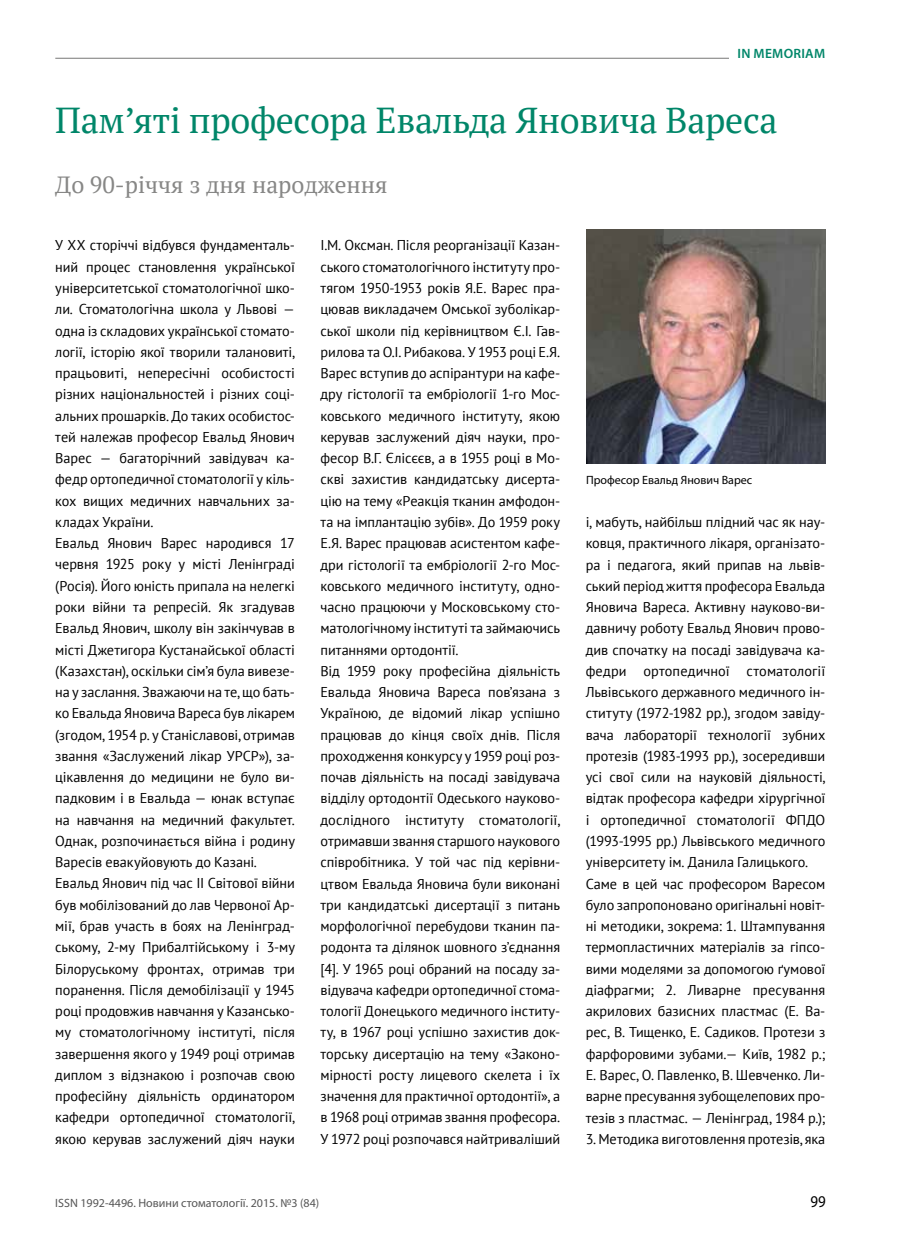
<style>
.page{position:relative;width:902px;height:1259px;background:#fff}
.page>*{position:absolute;margin:0;border:0;box-sizing:border-box;transform-origin:0 0}
.t1{font:36px "PT Serif";letter-spacing:-.01em;color:#008669}
.t2{font:23.4px "PT Serif";color:#878786}
.t3{font:16.5px "Myriad Pro";color:#000;scale:.9 1}
.t4{font:14.25px/21.3px "PT Sans";letter-spacing:-.005em;color:#000}
.t5{font:600 13.5px "Myriad Pro";letter-spacing:.02em;color:#008669}
.t6{font:12px "Myriad Pro";color:#565656}
.t7{font:12px "Myriad Pro";color:#000}
</style>
<div class="page">
<hr style="left:55px;top:58px;width:719px;height:1px;background:#878786">
<img style="left:586px;top:229px;width:239px;height:234px">
<div style="left:729px;top:40px;width:96px;height:27px;background:#fff"></div>
<p class="t5" style="left:737px;top:45px;width:89px">IN MEMORIAM</p>
<h1 class="t1" style="left:55px;top:96px;width:723px">Пам’яті професора Евальда Яновича Вареса</h1>
<h2 class="t2" style="left:55px;top:169px;width:334px">До 90-річчя з дня народження</h2>
<p class="t4" style="left:55px;top:234px;width:241px">У ХХ сторіччі відбувся фундаменталь&shy;ний процес становлення української університетської стоматологічної шко&shy;ли. Стоматологічна школа у Львові — одна із складових української стомато&shy;логії, історію якої творили талановиті, працьовиті, непересічні особистості різних національностей і різних соці&shy;альних прошарків. До таких особистос&shy;тей належав професор Евальд Янович Варес — багаторічний завідувач ка&shy;федр ортопедичної стоматології у кіль&shy;кох вищих медичних навчальних за&shy;кладах України.<br>Евальд Янович Варес народився 17 червня 1925 року у місті Ленінграді (Росія). Його юність припала на нелегкі роки війни та репресій. Як згадував Евальд Янович, школу він закінчував в місті Джетигора Кустанайської області (Казахстан), оскільки сім’я була вивезе&shy;на у заслання. Зважаючи на те, що бать&shy;ко Евальда Яновича Вареса був лікарем (згодом, 1954 р. у Станіславові, отримав звання «Заслужений лікар УРСР»), за&shy;цікавлення до медицини не було ви&shy;падковим і в Евальда — юнак вступає на навчання на медичний факультет.<br>Однак, розпочинається війна і родину Варесів евакуйовують до Казані.<br>Евальд Янович під час ІІ Світової війни був мобілізований до лав Червоної Ар&shy;мії, брав участь в боях на Ленінград&shy;ському, 2-му Прибалтійському і 3-му Білоруському фронтах, отримав три поранення. Після демобілізації у 1945 році продовжив навчання у Казансько&shy;му стоматологічному інституті, після завершення якого у 1949 році отримав диплом з відзнакою і розпочав свою професійну діяльність ординатором кафедри ортопедичної стоматології, якою керував заслужений діяч науки</p>
<p class="t4" style="left:320px;top:234px;width:241px">І.М. Оксман. Після реорганізації Казан&shy;ського стоматологічного інституту про&shy;тягом 1950-1953 років Я.Е. Варес пра&shy;цював викладачем Омської зуболікар&shy;ської школи під керівництвом Є.І. Гав&shy;рилова та О.І. Рибакова. У 1953 році Е.Я.<br>Варес вступив до аспірантури на кафе&shy;дру гістології та ембріології 1-го Мос&shy;ковського медичного інституту, якою керував заслужений діяч науки, про&shy;фесор В.Г. Єлісєєв, а в 1955 році в Мо&shy;скві захистив кандидатську дисерта&shy;цію на тему «Реакція тканин амфодон&shy;та на імплантацію зубів». До 1959 року Е.Я. Варес працював асистентом кафе&shy;дри гістології та ембріології 2-го Мос&shy;ковського медичного інституту, одно&shy;часно працюючи у Московському сто&shy;матологічному інституті та займаючись питаннями ортодонтії.<br>Від 1959 року професійна діяльність Евальда Яновича Вареса пов’язана з Україною, де відомий лікар успішно працював до кінця своїх днів. Після проходження конкурсу у 1959 році роз&shy;почав діяльність на посаді завідувача відділу ортодонтії Одеського науково&shy;дослідного інституту стоматології, отримавши звання старшого наукового співробітника. У той час під керівни&shy;цтвом Евальда Яновича були виконані три кандидатські дисертації з питань морфологічної перебудови тканин па&shy;родонта та ділянок шовного з’єднання [4]. У 1965 році обраний на посаду за&shy;відувача кафедри ортопедичної стома&shy;тології Донецького медичного інститу&shy;ту, в 1967 році успішно захистив док&shy;торську дисертацію на тему «Законо&shy;мірності росту лицевого скелета і їх значення для практичної ортодонтії», а в 1968 році отримав звання професора.<br>У 1972 році розпочався найтриваліший</p>
<p class="t7" style="left:586px;top:472px;width:168px">Професор Евальд Янович Варес</p>
<p class="t4" style="left:585px;top:511px;width:241px">і, мабуть, найбільш плідний час як нау&shy;ковця, практичного лікаря, організато&shy;ра і педагога, який припав на львів&shy;ський період життя професора Евальда Яновича Вареса. Активну науково-ви&shy;давничу роботу Евальд Янович прово&shy;див спочатку на посаді завідувача ка&shy;федри ортопедичної стоматології Львівського державного медичного ін&shy;ституту (1972-1982 рр.), згодом завіду&shy;вача лабораторії технології зубних протезів (1983-1993 рр.), зосередивши усі свої сили на науковій діяльності, відтак професора кафедри хірургічної і ортопедичної стоматології ФПДО (1993-1995 рр.) Львівського медичного університету ім. Данила Галицького.<br>Саме в цей час професором Варесом було запропоновано оригінальні новіт&shy;ні методики, зокрема: 1. Штампування термопластичних матеріалів за гіпсо&shy;вими моделями за допомогою ґумової діафрагми; 2. Ливарне пресування акрилових базисних пластмас (Е. Ва&shy;рес, В. Тищенко, Е. Садиков. Протези з фарфоровими зубами.— Київ, 1982 р.; Е. Варес, О. Павленко, В. Шевченко. Ли&shy;варне пресування зубощелепових про&shy;тезів з пластмас. — Ленінград, 1984 р.);</p>
<p class="t4" style="left:585px;top:1127px;width:241px">3. Методика виготовлення протезів, яка</p>
<p class="t6" style="left:55px;top:1195px;width:265px">ISSN 1992-4496. Новини стоматології. 2015. №3 (84)</p>
<p class="t3" style="left:810px;top:1191px;width:18px">99</p>
</div>
